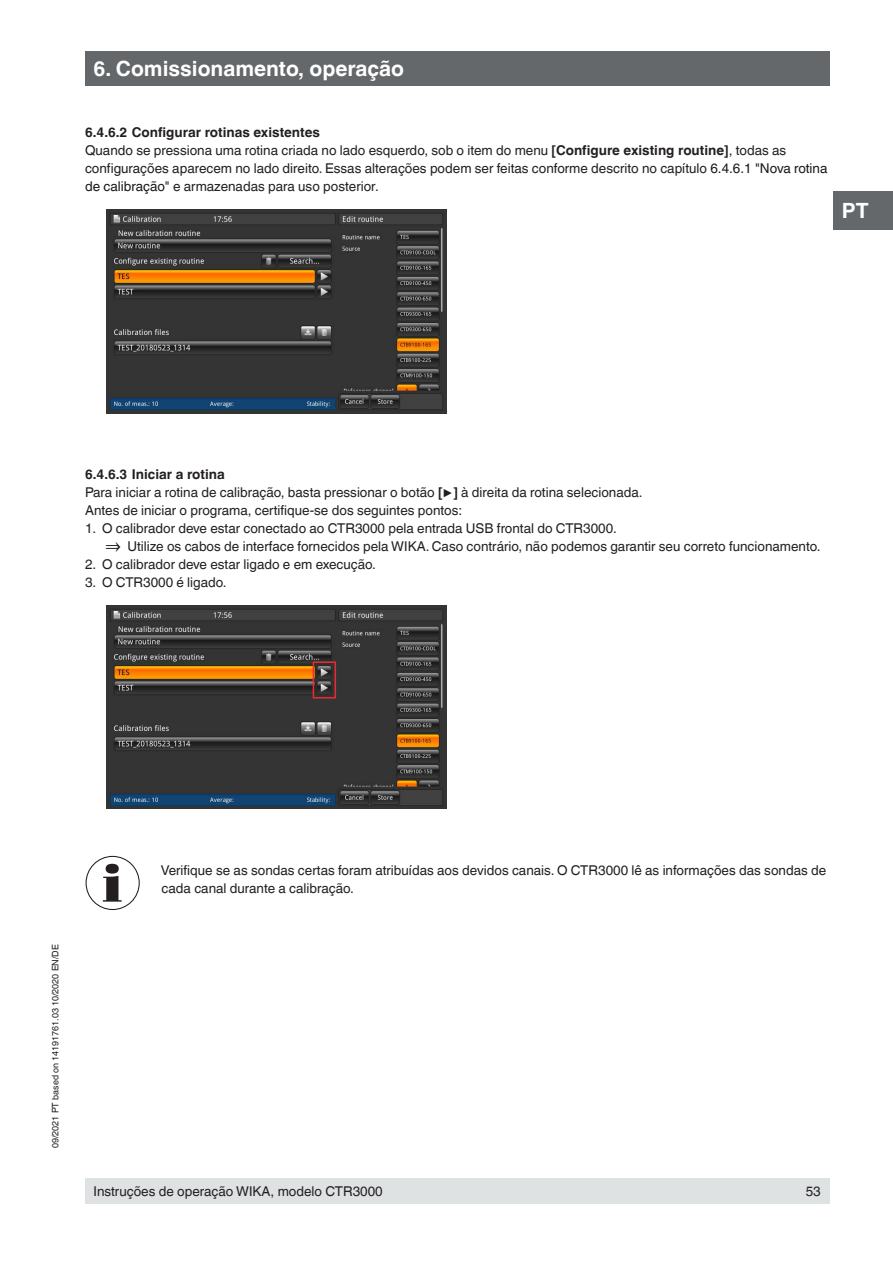
<style>
.page{position:relative;width:893px;height:1263px;background:#fff}
.page>*{position:absolute;margin:0;border:0;box-sizing:border-box;transform-origin:0 0}
.t1{font:700 21px "Helvetica World";color:#fff}
.t2{font:13.5px/18px "Helvetica World";color:#231f20}
.t3{font:9px "Helvetica World";color:#231f20}
.s1{font-weight:700}
.s2{color:#19191d}
.s3{font-size:20.4px}
</style>
<div class="page">
<div style="left:833px;top:191px;width:60px;height:39px;background:#64686b"></div>
<div style="left:85px;top:51px;width:744px;height:34px;background:#64686b"></div>
<div style="left:85px;top:1178px;width:744px;height:25px;background:#dfe2e2"></div>
<img style="left:106px;top:209px;width:340px;height:204px">
<img style="left:106px;top:605px;width:340px;height:204px">
<div style="left:313px;top:661px;width:23px;height:37px;border:2px solid #ee292f"></div>
<svg style="left:103px;top:864px;width:19px;height:38px"></svg>
<div style="left:86px;top:856px;width:54px;height:54px;border:1px solid #231f20;border-radius:50%"></div>
<h1 class="t1" style="left:94px;top:56px;width:312px">6. Comissionamento, operação</h1>
<p class="t2" style="left:85px;top:124px;width:744px"><span class="s1">6.4.6.2 Configurar rotinas existentes<br></span>Quando se pressiona uma rotina criada no lado esquerdo, sob o item do menu <span class="s1">[Configure existing routine]</span>, todas as configurações aparecem no lado direito. Essas alterações podem ser feitas conforme descrito no capítulo <span class="s2">6.4.6.1 "Nova rotina de calibração"</span> e armazenadas para uso posterior.</p>
<h1 class="t1" style="left:842px;top:198px;width:28px">PT</h1>
<p class="t2" style="left:85px;top:466px;width:559px"><span class="s1">6.4.6.3 Iniciar a rotina<br></span>Para iniciar a rotina de calibração, basta pressionar o botão <span class="s1">[▶]</span> à direita da rotina selecionada.<br>Antes de iniciar o programa, certifique-se dos seguintes pontos:</p>
<p class="t2" style="left:106px;top:520px;width:716px;text-indent:-21px">1. O calibrador deve estar conectado ao CTR3000 pela entrada USB frontal do CTR3000.<br><span class="s3">⇒</span> Utilize os cabos de interface fornecidos pela WIKA. Caso contrário, não podemos garantir seu correto funcionamento.</p>
<p class="t2" style="left:85px;top:556px;width:292px">2. O calibrador deve estar ligado e em execução.</p>
<p class="t2" style="left:85px;top:574px;width:143px">3. O CTR3000 é ligado.</p>
<p class="t3" style="left:50px;top:1148px;width:205px;rotate:-90deg">09/2021 PT based on 14191761.03 10/2020 EN/DE</p>
<p class="t2" style="left:161px;top:862px;width:667px">Verifique se as sondas certas foram atribuídas aos devidos canais. O CTR3000 lê as informações das sondas de cada canal durante a calibração.</p>
<p class="t2" style="left:94px;top:1182px;width:291px">Instruções de operação WIKA, modelo CTR3000</p>
<p class="t2" style="left:806px;top:1182px;width:17px">53</p>
</div>
